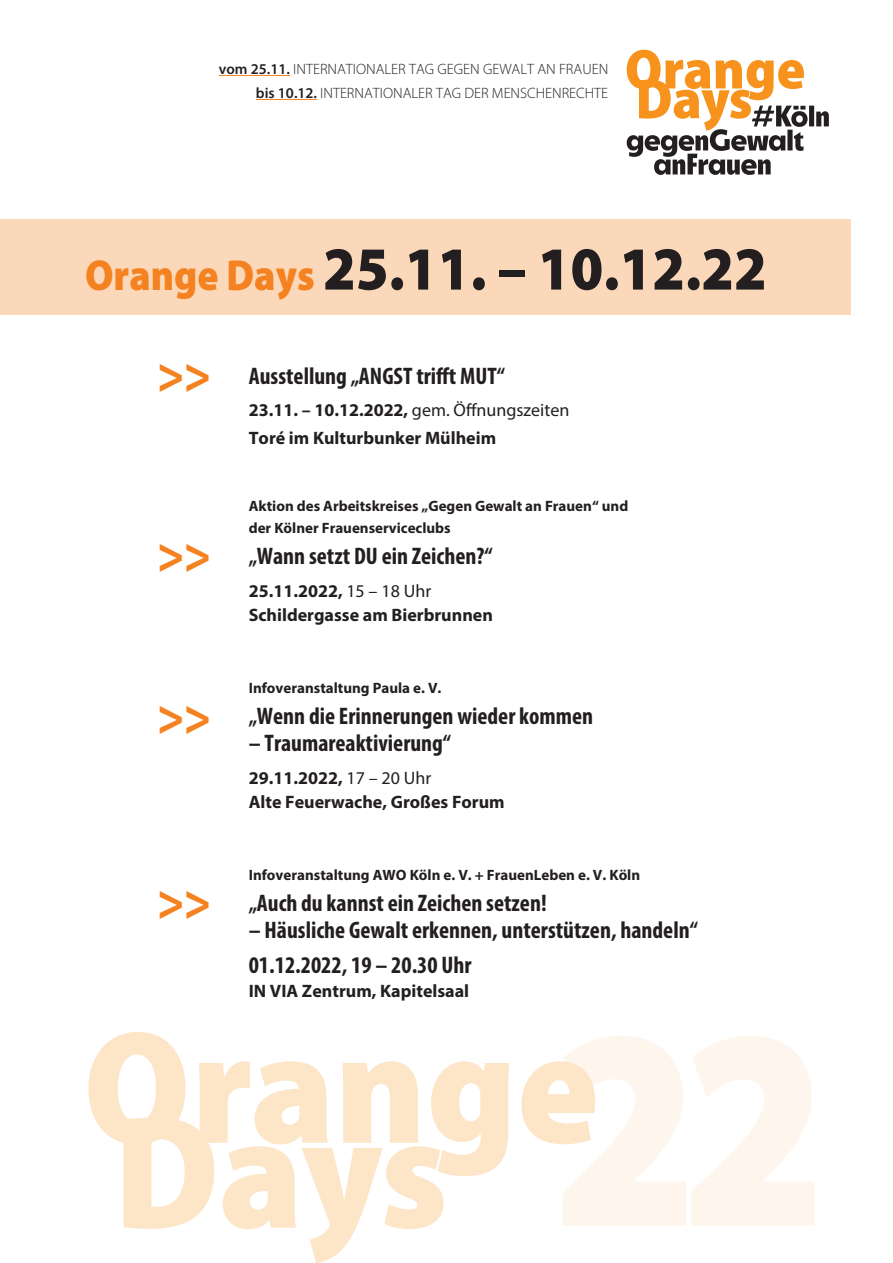
<style>
.page{position:relative;width:893px;height:1263px;background:#fff}
.page>*{position:absolute;margin:0;border:0;box-sizing:border-box;transform-origin:0 0}
.t1{font:61.5px "Myriad Variable Concept";color:#231f20;scale:.93 1}
.t2{font:700 condensed 24px/35.5px "Myriad Pro";color:#231f20}
.t3{font:700 18px/24px "Myriad Pro";color:#231f20}
.t4{font:700 15px/22.2px "Myriad Pro";color:#231f20}
.t5{font:300 15px/24px "Myriad Pro";color:#231f20;text-align:right}
.s1{font-weight:600}
.s2{font-size:43.5px;color:#f58220}
.s3{font-weight:400}
</style>
<div class="page">
<hr style="left:219px;top:75px;width:71px;height:1px;background:#f58220">
<hr style="left:256px;top:99px;width:61px;height:1px;background:#f58220">
<div style="left:0;top:219px;width:850px;height:96px;background:#fbd8b9"></div>
<svg style="left:124px;top:1176px;width:320px;height:87px"></svg>
<svg style="left:88px;top:1032px;width:475px;height:144px"></svg>
<svg style="left:563px;top:1036px;width:252px;height:190px"></svg>
<svg style="left:627px;top:50px;width:202px;height:125px"></svg>
<p class="t5" style="left:219px;top:57px;width:391px"><span class="s1">vom 25.11.</span> INTERNATIONALER TAG GEGEN GEWALT AN FRAUEN <span class="s1">bis 10.12.</span> INTERNATIONALER TAG DER MENSCHENRECHTE</p>
<h1 class="t1" style="left:85px;top:233px;width:734px"><span class="s2">Orange Days</span> 25.11. – 10.12.22</h1>
<p class="t2" style="left:249px;top:357px;width:258px">Ausstellung „ANGST trifft MUT“</p>
<p class="t3" style="left:249px;top:395px;width:322px;line-height:28.2px">23.11. – 10.12.2022, <span class="s3">gem. Öffnungszeiten<br></span>Toré im Kulturbunker Mülheim</p>
<p class="t4" style="left:249px;top:495px;width:381px">Aktion des Arbeitskreises „Gegen Gewalt an Frauen“ und der Kölner Frauenserviceclubs</p>
<p class="t2" style="left:249px;top:538px;width:245px">„Wann setzt DU ein Zeichen?“</p>
<p class="t3" style="left:249px;top:578px;width:246px">25.11.2022, <span class="s3">15 – 18 Uhr<br></span>Schildergasse am Bierbrunnen</p>
<p class="t4" style="left:249px;top:676px;width:194px">Infoveranstaltung Paula e. V.</p>
<p class="t2" style="left:249px;top:698px;width:346px">„Wenn die Erinnerungen wieder kommen</p>
<p class="t2" style="left:249px;top:725px;width:204px">– Traumareaktivierung“</p>
<p class="t3" style="left:249px;top:765px;width:257px">29.11.2022, <span class="s3">17 – 20 Uhr<br></span>Alte Feuerwache, Großes Forum</p>
<p class="t4" style="left:249px;top:863px;width:393px">Infoveranstaltung AWO Köln e. V. + FrauenLeben e. V. Köln</p>
<p class="t2" style="left:249px;top:884px;width:299px">„Auch du kannst ein Zeichen setzen!</p>
<p class="t2" style="left:249px;top:911px;width:451px">– Häusliche Gewalt erkennen, unterstützen, handeln“<br>01.12.2022, 19 – 20.30 Uhr</p>
<p class="t3" style="left:249px;top:979px;width:222px">IN VIA Zentrum, Kapitelsaal</p>
</div>
